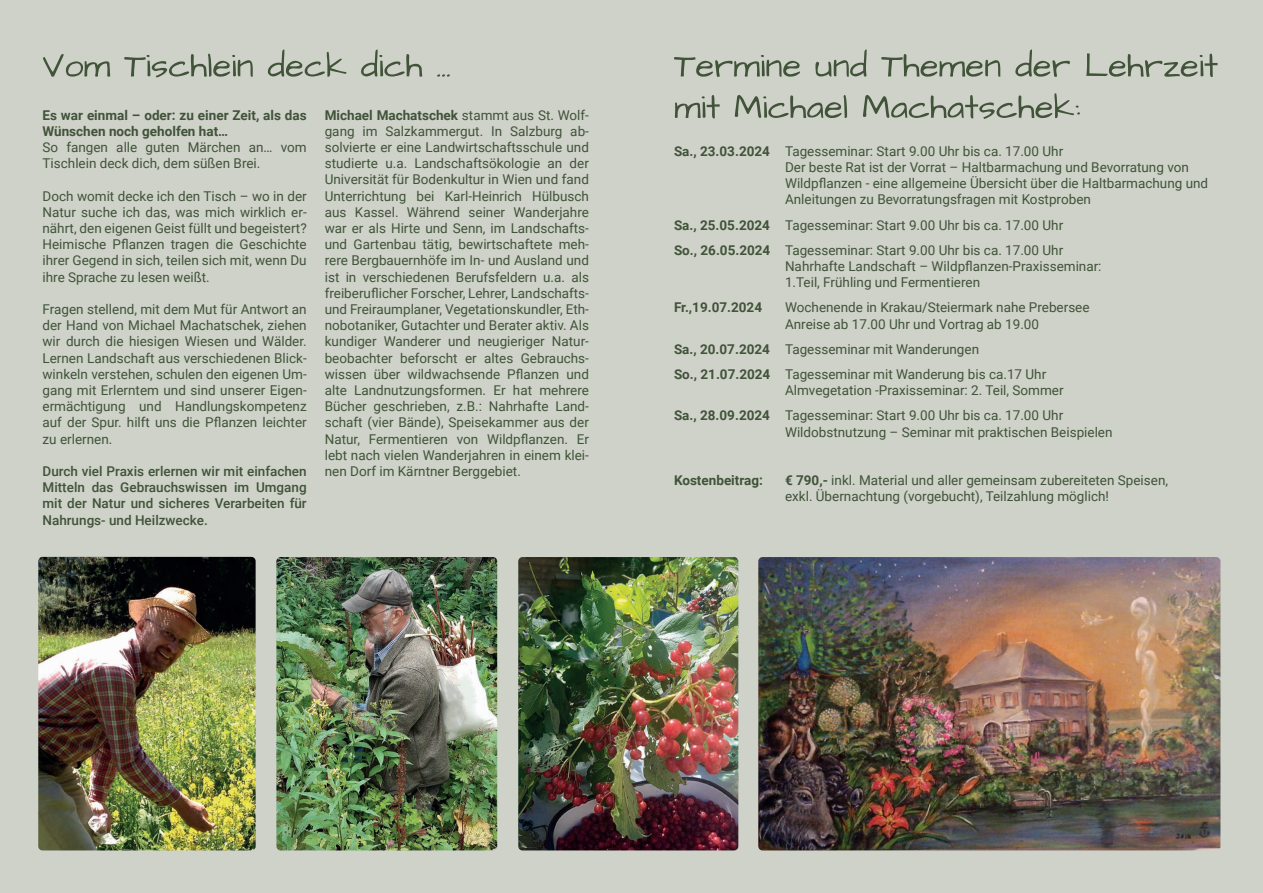
<style>
.page{position:relative;width:1263px;height:893px;background:#ced2c9}
.page>*{position:absolute;margin:0;border:0;box-sizing:border-box;transform-origin:0 0}
.t1{font:13.5px/16.2px "Roboto";color:#415339}
.t2{font:500 13.5px/16.2px "Roboto";color:#415339;text-align:justify}
.t3{font:700 13.5px/16.2px "Roboto";color:#415339}
.s1{font-weight:700}
</style>
<div class="page">
<img style="left:758px;top:557px;width:462px;height:293px">
<img style="left:38px;top:557px;width:218px;height:293px">
<img style="left:276px;top:557px;width:221px;height:293px">
<img style="left:518px;top:557px;width:220px;height:293px">
<svg style="left:43px;top:49px;width:407px;height:29px"></svg>
<svg style="left:675px;top:93px;width:405px;height:26px"></svg>
<svg style="left:674px;top:49px;width:543px;height:28px"></svg>
<p class="t3" style="left:43px;top:106px;width:266px">Es war einmal – oder: zu einer Zeit, als das<br>Wünschen noch geholfen hat…</p>
<p class="t1" style="left:43px;top:139px;width:266px">So fangen alle guten Märchen an… vom<br>Tischlein deck dich, dem süßen Brei.</p>
<p class="t1" style="left:43px;top:187px;width:266px;text-align:justify">Doch womit decke ich den Tisch – wo in der Natur suche ich das, was mich wirklich er&shy;nährt, den eigenen Geist füllt und begeistert?<br>Heimische Pflanzen tragen die Geschichte ihrer Gegend in sich, teilen sich mit, wenn Du ihre Sprache zu lesen weißt.</p>
<p class="t1" style="left:43px;top:301px;width:266px;text-align:justify">Fragen stellend, mit dem Mut für Antwort an der Hand von Michael Machatschek, ziehen wir durch die hiesigen Wiesen und Wälder.<br>Lernen Landschaft aus verschiedenen Blick&shy;winkeln verstehen, schulen den eigenen Um&shy;gang mit Erlerntem und sind unserer Eigen&shy;ermächtigung und Handlungskompetenz auf der Spur. hilft uns die Pflanzen leichter zu erlernen.</p>
<p class="t2" style="left:43px;top:463px;width:266px">Durch viel Praxis erlernen wir mit einfachen Mitteln das Gebrauchswissen im Umgang mit der Natur und sicheres Verarbeiten für Nahrungs- und Heilzwecke.</p>
<p class="t1" style="left:325px;top:106px;width:266px;text-align:justify"><span class="s1">Michael Machatschek</span> stammt aus St. Wolf&shy;gang im Salzkammergut. In Salzburg ab&shy;solvierte er eine Landwirtschaftsschule und studierte u.a. Landschaftsökologie an der Universität für Bodenkultur in Wien und fand Unterrichtung bei Karl-Heinrich Hülbusch aus Kassel. Während seiner Wanderjahre war er als Hirte und Senn, im Landschafts&shy;und Gartenbau tätig, bewirtschaftete meh&shy;rere Bergbauernhöfe im In- und Ausland und ist in verschiedenen Berufsfeldern u.a. als freiberuflicher Forscher, Lehrer, Landschafts&shy;und Freiraumplaner, Vegetationskundler, Eth&shy;nobotaniker, Gutachter und Berater aktiv. Als kundiger Wanderer und neugieriger Natur&shy;beobachter beforscht er altes Gebrauchs&shy;wissen über wildwachsende Pflanzen und alte Landnutzungsformen. Er hat mehrere Bücher geschrieben, z.B.: Nahrhafte Land&shy;schaft (vier Bände), Speisekammer aus der Natur, Fermentieren von Wildpflanzen. Er lebt nach vielen Wanderjahren in einem klei&shy;nen Dorf im Kärntner Berggebiet.</p>
<p class="t1" style="left:785px;top:142px;width:425px;text-indent:-111px"><span class="s1">Sa., 23.03.2024</span> Tagesseminar: Start 9.00 Uhr bis ca. 17.00 Uhr<br>Der beste Rat ist der Vorrat – Haltbarmachung und Bevorratung von Wildpflanzen - eine allgemeine Übersicht über die Haltbarmachung und Anleitungen zu Bevorratungsfragen mit Kostproben</p>
<p class="t1" style="left:674px;top:212px;width:391px;line-height:25.2px"><span class="s1">Sa., 25.05.2024</span> Tagesseminar: Start 9.00 Uhr bis ca. 17.00 Uhr<br><span class="s1">So., 26.05.2024</span> Tagesseminar: Start 9.00 Uhr bis ca. 17.00 Uhr</p>
<p class="t1" style="left:785px;top:258px;width:318px">Nahrhafte Landschaft – Wildpflanzen-Praxisseminar:<br>1.Teil, Frühling und Fermentieren</p>
<p class="t3" style="left:674px;top:299px;width:90px">Fr.,19.07.2024</p>
<p class="t1" style="left:785px;top:299px;width:306px">Wochenende in Krakau/Steiermark nahe Prebersee<br>Anreise ab 17.00 Uhr und Vortrag ab 19.00</p>
<p class="t1" style="left:674px;top:336px;width:374px;line-height:25.2px"><span class="s1">Sa., 20.07.2024</span> Tagesseminar mit Wanderungen<br><span class="s1">So., 21.07.2024</span> Tagesseminar mit Wanderung bis ca.17 Uhr</p>
<p class="t1" style="left:674px;top:377px;width:391px;line-height:25.2px;text-align:right">Almvegetation -Praxisseminar: 2. Teil, Sommer<br><span class="s1">Sa., 28.09.2024</span> Tagesseminar: Start 9.00 Uhr bis ca. 17.00 Uhr</p>
<p class="t1" style="left:785px;top:423px;width:329px">Wildobstnutzung – Seminar mit praktischen Beispielen</p>
<p class="t3" style="left:674px;top:472px;width:90px">Kostenbeitrag:</p>
<p class="t1" style="left:785px;top:472px;width:385px"><span class="s1">€ 790,-</span> inkl. Material und aller gemeinsam zubereiteten Speisen, exkl. Übernachtung (vorgebucht), Teilzahlung möglich!</p>
</div>
